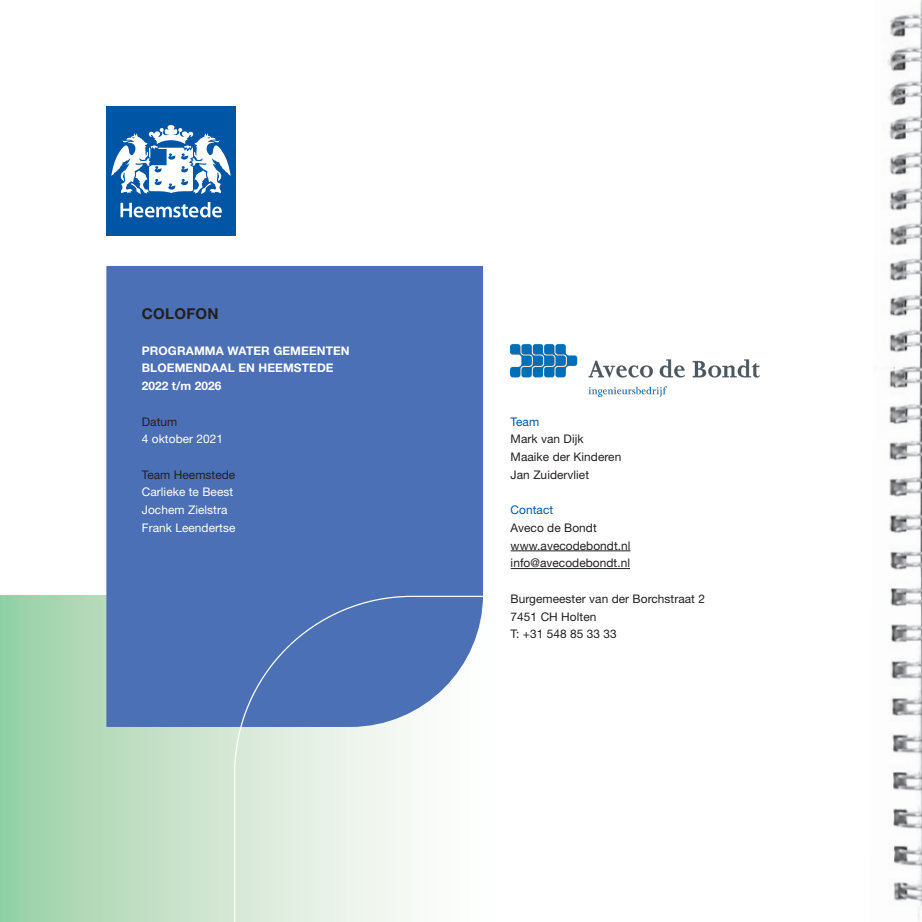
<style>
.page{position:relative;width:922px;height:922px;background:#fff}
.page>*{position:absolute;margin:0;border:0;box-sizing:border-box;transform-origin:0 0}
._1_1_Alineakop_12pt{font:700 15px "Helvetica Neue";letter-spacing:.02em;color:#231f20}
.platte_tekst{font:11.88px/17.8px "Helvetica Neue";letter-spacing:.005em;color:#231f20}
.platte_tekst-2{font:700 11.88px "Helvetica Neue";letter-spacing:.01em;color:#fff}
.platte_tekst-3{font:11.88px "Helvetica Neue";letter-spacing:.005em;color:#fff}
.platte_tekst-4{font:11.88px "Helvetica Neue";letter-spacing:.005em;color:#231f20}
.platte_tekst-5{font:11.88px "Helvetica Neue";letter-spacing:.005em;color:#0155a5}
</style>
<div class="page">
<svg style="left:0;top:595px;width:233px;height:326px;background:#b2daba"></svg>
<div style="left:106px;top:106px;width:129px;height:129px;background:#0155a5"></div>
<svg style="left:120px;top:202px;width:102px;height:15px"></svg>
<svg style="left:111px;top:125px;width:120px;height:69px"></svg>
<div style="left:106px;top:266px;width:377px;height:460px;background:#4c70b5"></div>
<svg style="left:233px;top:595px;width:250px;height:326px"></svg>
<img style="left:510px;top:344px;width:249px;height:53px">
<hr style="left:510px;top:550px;width:120px;height:1px;background:#231f20">
<hr style="left:510px;top:568px;width:120px;height:1px;background:#231f20">
<img style="left:887px;top:0;width:34px;height:921px">
<p class="_1_1_Alineakop_12pt" style="left:142px;top:304px;width:78px">COLOFON</p>
<p class="platte_tekst-2" style="left:142px;top:343px;width:209px">PROGRAMMA WATER GEMEENTEN</p>
<p class="platte_tekst-2" style="left:142px;top:360px;width:193px">BLOEMENDAAL EN HEEMSTEDE</p>
<p class="platte_tekst-2" style="left:142px;top:378px;width:81px">2022 t/m 2026</p>
<p class="platte_tekst" style="left:142px;top:412px;width:37px">Datum</p>
<p class="platte_tekst-3" style="left:142px;top:432px;width:83px">4 oktober 2021</p>
<p class="platte_tekst" style="left:142px;top:465px;width:95px">Team Heemstede</p>
<p class="platte_tekst-3" style="left:142px;top:485px;width:93px">Carlieke te Beest</p>
<p class="platte_tekst-3" style="left:142px;top:502px;width:87px">Jochem Zielstra</p>
<p class="platte_tekst-3" style="left:142px;top:520px;width:95px">Frank Leendertse</p>
<p class="platte_tekst-5" style="left:510px;top:414px;width:30px">Team</p>
<p class="platte_tekst" style="left:510px;top:430px;width:74px">Mark van Dijk</p>
<p class="platte_tekst" style="left:510px;top:447px;width:112px">Maaike der Kinderen</p>
<p class="platte_tekst" style="left:510px;top:465px;width:80px">Jan Zuidervliet</p>
<p class="platte_tekst-5" style="left:510px;top:502px;width:44px">Contact</p>
<p class="platte_tekst" style="left:510px;top:518px;width:88px">Aveco de Bondt</p>
<p class="platte_tekst-4" style="left:510px;top:536px;width:121px">www.avecodebondt.nl</p>
<p class="platte_tekst-4" style="left:510px;top:554px;width:121px">info@avecodebondt.nl</p>
<p class="platte_tekst" style="left:510px;top:589px;width:196px">Burgemeester van der Borchstraat 2<br>7451 CH Holten<br>T: +31 548 85 33 33</p>
</div>
